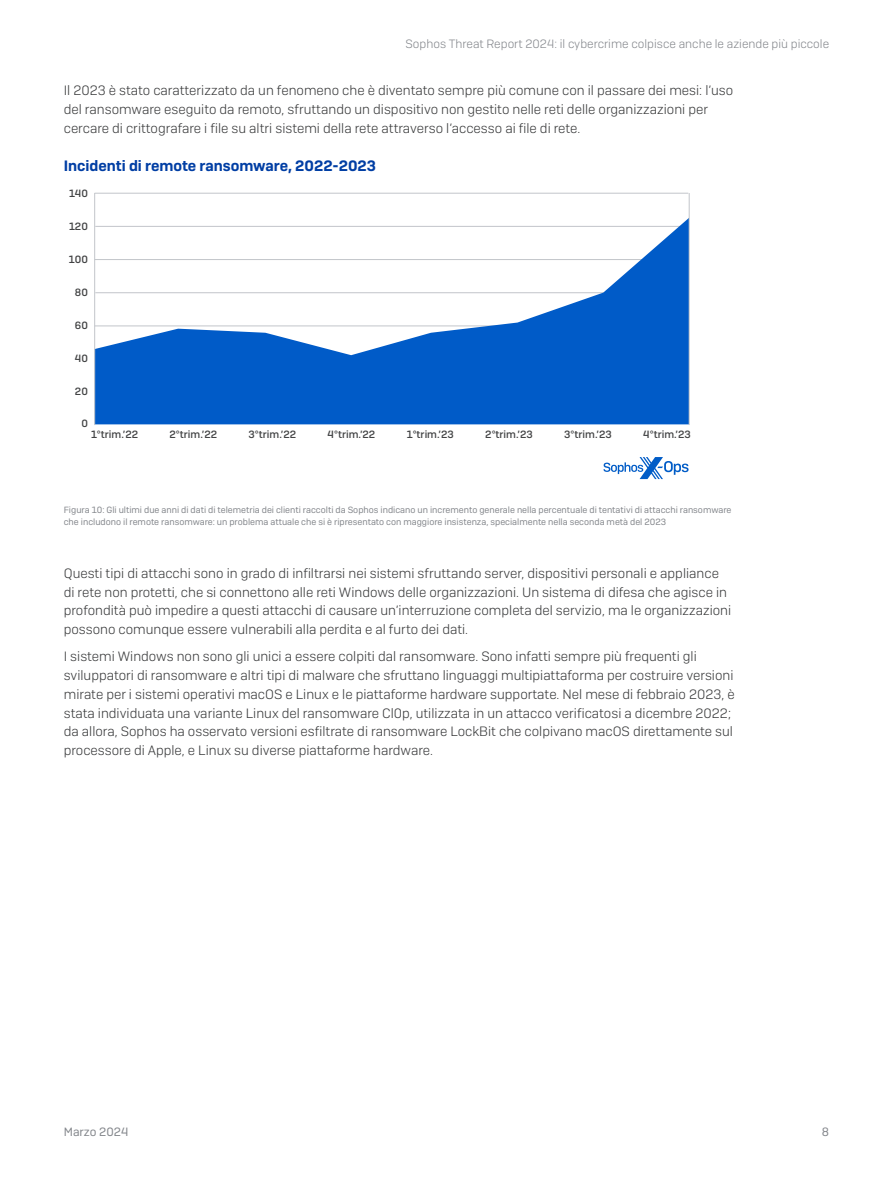
<style>
.page{position:relative;width:893px;height:1191px;background:#fff}
.page>*{position:absolute;margin:0;border:0;box-sizing:border-box;transform-origin:0 0}
.Body_Copy{font:600 15px "Sophos Sans";color:#003ea4}
.Body_Copy-2{font:300 13.5px/18.8px "Sophos Sans";color:#363738}
.t1{font:300 12px "Sophos Sans";color:#83868b}
.t2{font:12px "Sophos Sans";color:#83868b}
.Table_Right_Column{font:500 10.5px "Sophos Sans";color:#424344}
.Note{font:9px/12px "Sophos Sans";color:#83868b}
</style>
<div class="page">
<hr style="left:95px;top:193px;width:593px;height:1px;background:#c2c5ca">
<svg style="left:95px;top:218px;width:594px;height:206px"></svg>
<hr style="left:94px;top:193px;width:1px;height:232px;background:#c2c5ca">
<hr style="left:689px;top:193px;width:1px;height:232px;background:#c2c5ca">
<svg style="left:603px;top:457px;width:85px;height:22px"></svg>
<p class="t1" style="left:406px;top:36px;width:425px">Sophos Threat Report 2024: il cybercrime colpisce anche le aziende più piccole</p>
<p class="Body_Copy-2" style="left:64px;top:81px;width:671px">Il 2023 è stato caratterizzato da un fenomeno che è diventato sempre più comune con il passare dei mesi: l’uso del ransomware eseguito da remoto, sfruttando un dispositivo non gestito nelle reti delle organizzazioni per cercare di crittografare i file su altri sistemi della rete attraverso l’accesso ai file di rete.</p>
<p class="Body_Copy" style="left:64px;top:156px;width:314px">Incidenti di remote ransomware, 2022-2023</p>
<p class="Table_Right_Column" style="left:69px;top:187px;width:20px">140</p>
<p class="Table_Right_Column" style="left:69px;top:220px;width:20px">120</p>
<p class="Table_Right_Column" style="left:69px;top:253px;width:21px">100</p>
<p class="Table_Right_Column" style="left:75px;top:286px;width:15px">80</p>
<p class="Table_Right_Column" style="left:75px;top:319px;width:15px">60</p>
<p class="Table_Right_Column" style="left:75px;top:351px;width:15px">40</p>
<p class="Table_Right_Column" style="left:75px;top:384px;width:14px">20</p>
<p class="Table_Right_Column" style="left:81px;top:417px;width:8px">0</p>
<p class="Table_Right_Column" style="left:91px;top:428px;width:49px">1°trim.’22</p>
<p class="Table_Right_Column" style="left:170px;top:428px;width:49px">2°trim.’22</p>
<p class="Table_Right_Column" style="left:249px;top:428px;width:49px">3°trim.’22</p>
<p class="Table_Right_Column" style="left:328px;top:428px;width:49px">4°trim.’22</p>
<p class="Table_Right_Column" style="left:407px;top:428px;width:49px">1°trim.’23</p>
<p class="Table_Right_Column" style="left:485px;top:428px;width:49px">2°trim.’23</p>
<p class="Table_Right_Column" style="left:564px;top:428px;width:49px">3°trim.’23</p>
<p class="Table_Right_Column" style="left:643px;top:428px;width:49px">4°trim.’23</p>
<p class="Note" style="left:64px;top:504px;width:669px">Figura 10: Gli ultimi due anni di dati di telemetria dei clienti raccolti da Sophos indicano un incremento generale nella percentuale di tentativi di attacchi ransomware che includono il remote ransomware: un problema attuale che si è ripresentato con maggiore insistenza, specialmente nella seconda metà del 2023</p>
<p class="Body_Copy-2" style="left:64px;top:563px;width:669px">Questi tipi di attacchi sono in grado di infiltrarsi nei sistemi sfruttando server, dispositivi personali e appliance di rete non protetti, che si connettono alle reti Windows delle organizzazioni. Un sistema di difesa che agisce in profondità può impedire a questi attacchi di causare un’interruzione completa del servizio, ma le organizzazioni possono comunque essere vulnerabili alla perdita e al furto dei dati.</p>
<p class="Body_Copy-2" style="left:64px;top:647px;width:672px">I sistemi Windows non sono gli unici a essere colpiti dal ransomware. Sono infatti sempre più frequenti gli sviluppatori di ransomware e altri tipi di malware che sfruttano linguaggi multipiattaforma per costruire versioni mirate per i sistemi operativi macOS e Linux e le piattaforme hardware supportate. Nel mese di febbraio 2023, è stata individuata una variante Linux del ransomware Cl0p, utilizzata in un attacco verificatosi a dicembre 2022; da allora, Sophos ha osservato versioni esfiltrate di ransomware LockBit che colpivano macOS direttamente sul processore di Apple, e Linux su diverse piattaforme hardware.</p>
<p class="t2" style="left:64px;top:1124px;width:66px">Marzo 2024</p>
<p class="t2" style="left:822px;top:1124px;width:9px">8</p>
</div>
